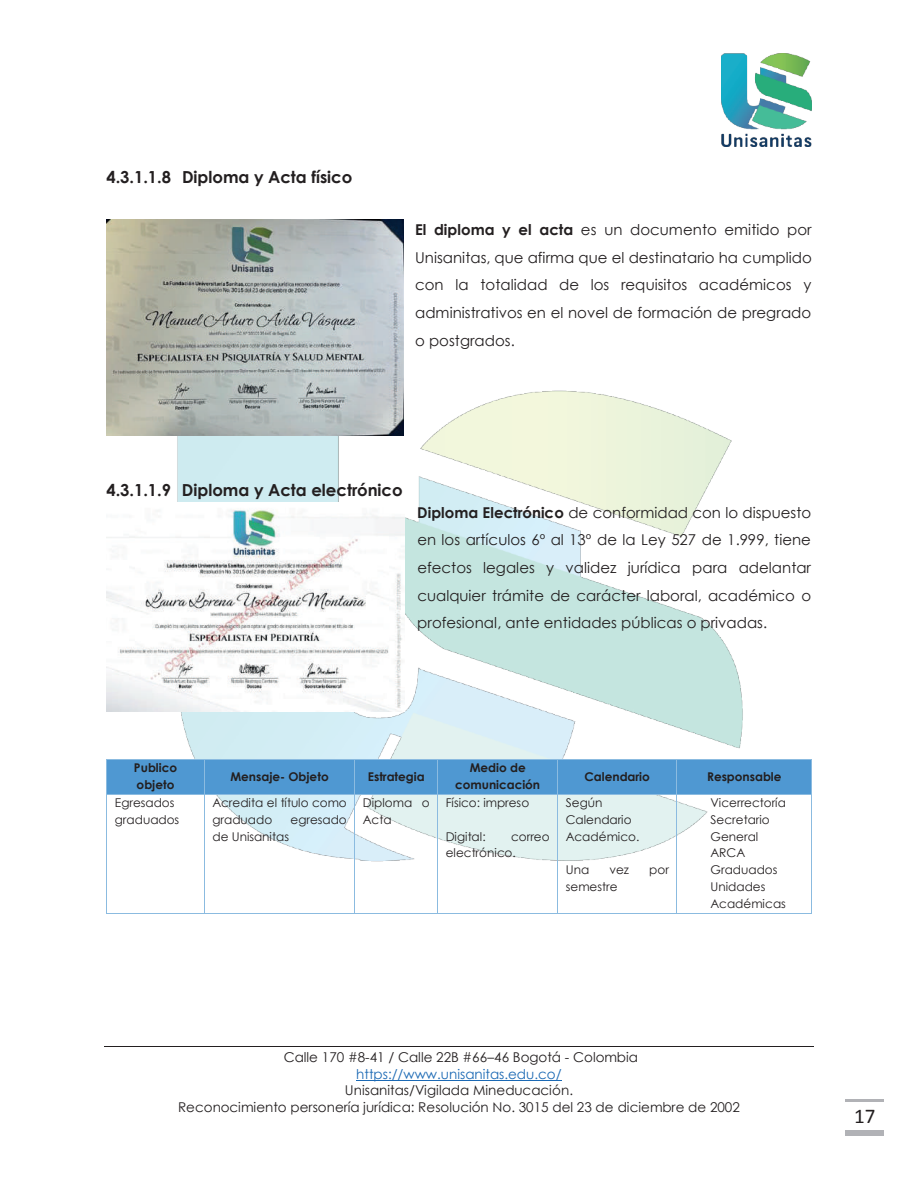
<style>
.page{position:relative;width:918px;height:1188px;background:#fff}
.page>*{position:absolute;margin:0;border:0;box-sizing:border-box;transform-origin:0 0}
.t1{font:21px "Calibri";color:#231f20}
.t2{font:700 16.5px "Century Gothic";color:#231f20}
.t3{font:15px/27.6px "Century Gothic";color:#231f20;text-align:justify}
.t4{font:13.5px/16.5px "Century Gothic";color:#231f20;text-align:center}
.t5{font:13.5px "Century Gothic";color:#1b69b4}
.t6{font:12px/17px "Century Gothic";color:#231f20}
.t7{font:700 12px/17px "Century Gothic";color:#231f20}
.s1{font-weight:700}
</style>
<div class="page">
<img style="left:128px;top:390px;width:615px;height:478px">
<hr style="left:104px;top:1046px;width:710px;height:1px;background:#231f20">
<hr style="left:356px;top:1080px;width:206px;height:1px;background:#1b69b4">
<img style="left:721px;top:53px;width:91px;height:93px">
<hr style="left:846px;top:1099px;width:38px;height:2px;background:#b1b2b6">
<div style="left:846px;top:1130px;width:38px;height:5px;background:#b1b2b6"></div>
<div style="left:107px;top:760px;width:97px;height:34px;background:#4f98d2"></div>
<div style="left:205px;top:760px;width:149px;height:34px;background:#4f98d2"></div>
<div style="left:355px;top:760px;width:82px;height:34px;background:#4f98d2"></div>
<div style="left:438px;top:760px;width:119px;height:34px;background:#4f98d2"></div>
<div style="left:558px;top:760px;width:118px;height:34px;background:#4f98d2"></div>
<div style="left:677px;top:760px;width:134px;height:34px;background:#4f98d2"></div>
<hr style="left:107px;top:759px;width:97px;height:1px;background:#8bbbe0">
<hr style="left:205px;top:759px;width:149px;height:1px;background:#8bbbe0">
<hr style="left:355px;top:759px;width:82px;height:1px;background:#8bbbe0">
<hr style="left:438px;top:759px;width:119px;height:1px;background:#8bbbe0">
<hr style="left:558px;top:759px;width:119px;height:1px;background:#8bbbe0">
<hr style="left:677px;top:759px;width:134px;height:1px;background:#8bbbe0">
<hr style="left:106px;top:760px;width:1px;height:34px;background:#8bbbe0">
<hr style="left:204px;top:760px;width:1px;height:34px;background:#8bbbe0">
<hr style="left:354px;top:760px;width:1px;height:34px;background:#8bbbe0">
<hr style="left:437px;top:760px;width:1px;height:34px;background:#8bbbe0">
<hr style="left:557px;top:760px;width:1px;height:34px;background:#8bbbe0">
<hr style="left:677px;top:760px;width:1px;height:34px;background:#8bbbe0">
<hr style="left:811px;top:760px;width:1px;height:34px;background:#8bbbe0">
<hr style="left:107px;top:794px;width:97px;height:1px;background:#8bbbe0">
<hr style="left:205px;top:794px;width:149px;height:1px;background:#8bbbe0">
<hr style="left:355px;top:794px;width:82px;height:1px;background:#8bbbe0">
<hr style="left:438px;top:794px;width:119px;height:1px;background:#8bbbe0">
<hr style="left:558px;top:794px;width:119px;height:1px;background:#8bbbe0">
<hr style="left:677px;top:794px;width:134px;height:1px;background:#8bbbe0">
<hr style="left:106px;top:794px;width:1px;height:119px;background:#8bbbe0">
<hr style="left:107px;top:913px;width:97px;height:1px;background:#8bbbe0">
<hr style="left:204px;top:794px;width:1px;height:119px;background:#8bbbe0">
<hr style="left:205px;top:913px;width:149px;height:1px;background:#8bbbe0">
<hr style="left:354px;top:794px;width:1px;height:119px;background:#8bbbe0">
<hr style="left:355px;top:913px;width:82px;height:1px;background:#8bbbe0">
<hr style="left:437px;top:794px;width:1px;height:119px;background:#8bbbe0">
<hr style="left:438px;top:913px;width:119px;height:1px;background:#8bbbe0">
<hr style="left:557px;top:794px;width:1px;height:119px;background:#8bbbe0">
<hr style="left:558px;top:913px;width:119px;height:1px;background:#8bbbe0">
<hr style="left:677px;top:794px;width:1px;height:119px;background:#8bbbe0">
<hr style="left:677px;top:913px;width:134px;height:1px;background:#8bbbe0">
<hr style="left:811px;top:794px;width:1px;height:119px;background:#8bbbe0">
<img style="left:107px;top:503px;width:298px;height:208px">
<img style="left:107px;top:220px;width:297px;height:215px">
<p class="t2" style="left:106px;top:165px;width:248px">4.3.1.1.8 Diploma y Acta físico</p>
<p class="t3" style="left:415px;top:216px;width:398px"><span class="s1">El diploma y el acta</span> es un documento emitido por Unisanitas, que afirma que el destinatario ha cumplido con la totalidad de los requisitos académicos y administrativos en el novel de formación de pregrado o postgrados.</p>
<p class="t2" style="left:106px;top:477px;width:298px">4.3.1.1.9 Diploma y Acta electrónico</p>
<p class="t3" style="left:417px;top:498px;width:396px"><span class="s1">Diploma Electrónico</span> de conformidad con lo dispuesto en los artículos 6º al 13º de la Ley 527 de 1.999, tiene efectos legales y validez jurídica para adelantar cualquier trámite de carácter laboral, académico o profesional, ante entidades públicas o privadas.</p>
<p class="t7" style="left:134px;top:759px;width:45px">Publico objeto</p>
<p class="t7" style="left:230px;top:767px;width:100px">Mensaje- Objeto</p>
<p class="t7" style="left:368px;top:767px;width:58px">Estrategia</p>
<p class="t7" style="left:455px;top:759px;width:87px;text-align:center">Medio de comunicación</p>
<p class="t7" style="left:585px;top:767px;width:67px">Calendario</p>
<p class="t7" style="left:707px;top:767px;width:76px">Responsable</p>
<p class="t6" style="left:115px;top:794px;width:66px">Egresados graduados</p>
<p class="t6" style="left:212px;top:794px;width:136px">Acredita el título como graduado</p>
<p class="t6" style="left:363px;top:794px;width:68px">Diploma o<br>Acta</p>
<p class="t6" style="left:446px;top:794px;width:85px">Físico: impreso</p>
<p class="t6" style="left:446px;top:828px;width:42px">Digital:</p>
<p class="t6" style="left:566px;top:794px;width:75px">Según<br>Calendario<br>Académico.</p>
<p class="t6" style="left:566px;top:861px;width:25px">Una</p>
<p class="t6" style="left:610px;top:861px;width:21px">vez</p>
<p class="t6" style="left:649px;top:861px;width:21px">por</p>
<p class="t6" style="left:566px;top:878px;width:53px">semestre</p>
<p class="t6" style="left:711px;top:794px;width:77px">Vicerrectoría<br>Secretario<br>General<br>ARCA<br>Graduados<br>Unidades<br>Académicas</p>
<p class="t6" style="left:291px;top:811px;width:58px">egresado</p>
<p class="t6" style="left:212px;top:828px;width:78px">de Unisanitas</p>
<p class="t6" style="left:446px;top:828px;width:105px;text-indent:65px">correo electrónico.</p>
<p class="t4" style="left:284px;top:1049px;width:356px">Calle 170 #8-41 / Calle 22B #66–46 Bogotá - Colombia</p>
<p class="t5" style="left:356px;top:1065px;width:207px">https://www.unisanitas.edu.co/</p>
<p class="t4" style="left:178px;top:1082px;width:563px">Unisanitas/Vigilada Mineducación.<br>Reconocimiento personería jurídica: Resolución No. 3015 del 23 de diciembre de 2002</p>
<h1 class="t1" style="left:854px;top:1101px;width:23px">17</h1>
</div>
